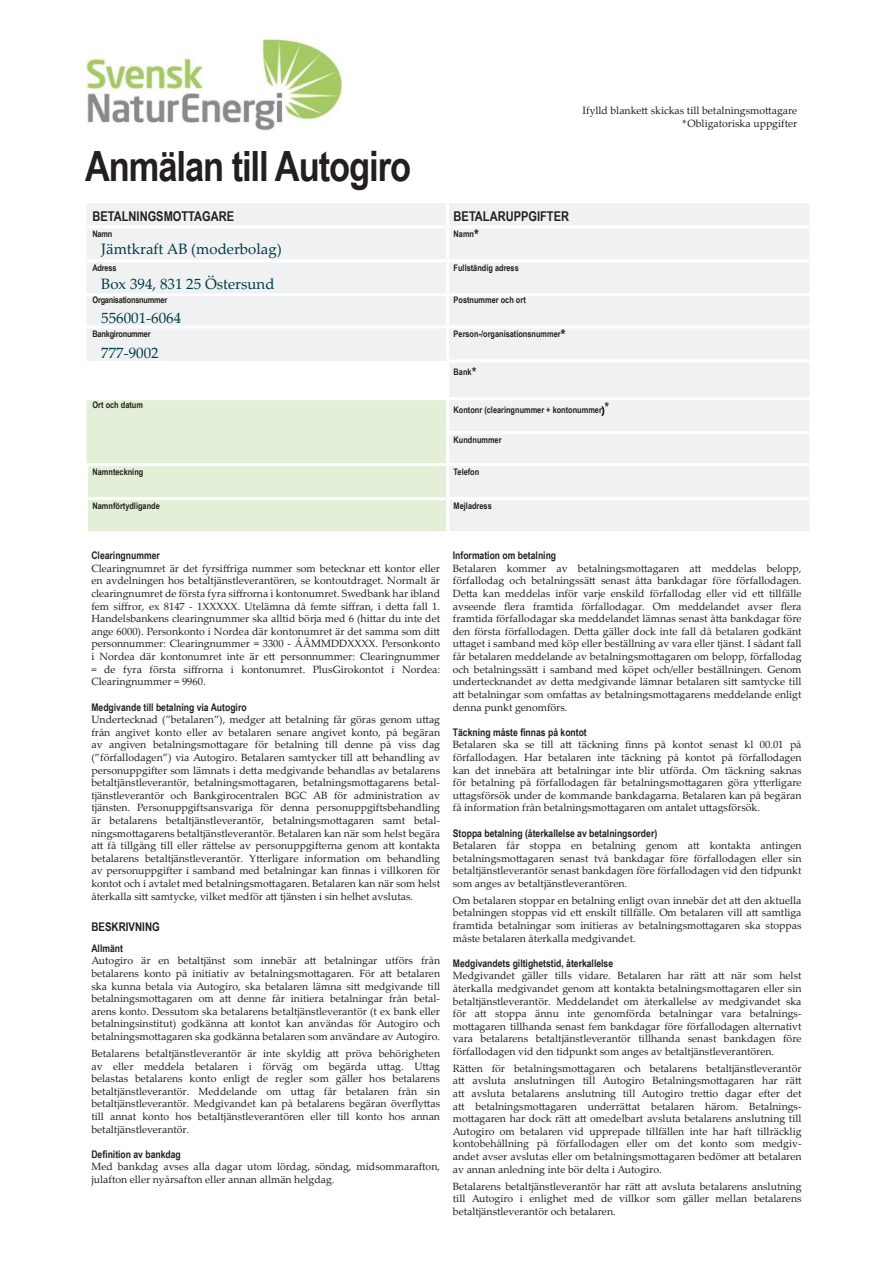
<style>
.page{position:relative;width:893px;height:1263px;background:#fff}
.page>*{position:absolute;margin:0;border:0;box-sizing:border-box;transform-origin:0 0}
.t1{font:700 42px "Arial Narrow";letter-spacing:-.025em;color:#231f20}
.t2{font:15px "Palatino Linotype";color:#003a47}
.t3{font:700 13.5px "Arial Narrow";color:#231f20}
.t4{font:700 12px "Arial Narrow";color:#231f20}
.t5{font:10.5px/12.6px "Palatino Linotype";color:#231f20;text-align:justify}
.t6{font:700 10.5px "Arial Narrow";color:#231f20}
.t7{font:700 9px "Arial Narrow";color:#231f20}
.t8{font:700 9px "Arial Narrow";letter-spacing:-.025em;color:#231f20}
.s1{font-size:15px}
.s2{font-weight:400;font-size:15px}
.s3{font-weight:400}
</style>
<div class="page">
<div style="left:87px;top:203px;width:722px;height:158px;background:#f0f1f2"></div>
<div style="left:449px;top:363px;width:360px;height:168px;background:#f0f1f2"></div>
<div style="left:87px;top:400px;width:359px;height:131px;background:#e3f0d7"></div>
<hr style="left:87px;top:225px;width:361px;height:3px;background:#fff">
<hr style="left:448px;top:225px;width:361px;height:3px;background:#fff">
<hr style="left:448px;top:259px;width:361px;height:3px;background:#fff">
<hr style="left:448px;top:293px;width:361px;height:3px;background:#fff">
<hr style="left:448px;top:325px;width:361px;height:3px;background:#fff">
<hr style="left:446px;top:359px;width:363px;height:3px;background:#fff">
<hr style="left:448px;top:397px;width:361px;height:3px;background:#fff">
<hr style="left:446px;top:431px;width:363px;height:3px;background:#fff">
<hr style="left:85px;top:463px;width:363px;height:3px;background:#fff">
<hr style="left:448px;top:463px;width:361px;height:3px;background:#fff">
<hr style="left:85px;top:497px;width:363px;height:3px;background:#fff">
<hr style="left:448px;top:497px;width:361px;height:3px;background:#fff">
<hr style="left:446px;top:203px;width:3px;height:22px;background:#fff">
<hr style="left:446px;top:228px;width:3px;height:31px;background:#fff">
<hr style="left:85px;top:466px;width:3px;height:31px;background:#fff">
<hr style="left:85px;top:500px;width:3px;height:31px;background:#fff">
<hr style="left:87px;top:259px;width:361px;height:3px;background:#fff">
<hr style="left:446px;top:262px;width:3px;height:31px;background:#fff">
<hr style="left:87px;top:293px;width:361px;height:3px;background:#fff">
<hr style="left:446px;top:296px;width:3px;height:29px;background:#fff">
<hr style="left:87px;top:325px;width:361px;height:3px;background:#fff">
<hr style="left:446px;top:328px;width:3px;height:31px;background:#fff">
<img style="left:86px;top:37px;width:257px;height:94px">
<p class="t1" style="left:85px;top:134px;width:328px">Anmälan till Autogiro</p>
<p class="t5" style="left:583px;top:104px;width:216px">Ifylld blankett skickas till betalningsmottagare</p>
<p class="t5" style="left:682px;top:117px;width:116px">*Obligatoriska uppgifter</p>
<p class="t3" style="left:93px;top:206px;width:143px">BETALNINGSMOTTAGARE</p>
<p class="t3" style="left:454px;top:206px;width:117px">BETALARUPPGIFTER</p>
<p class="t7" style="left:93px;top:227px;width:21px">Namn</p>
<p class="t7" style="left:454px;top:227px;width:27px">Namn<span class="s1">*</span></p>
<p class="t7" style="left:93px;top:261px;width:25px">Adress</p>
<p class="t7" style="left:454px;top:261px;width:67px">Fullständig adress</p>
<p class="t8" style="left:93px;top:293px;width:76px">Organisationsnummer</p>
<p class="t7" style="left:454px;top:293px;width:74px">Postnummer och ort</p>
<p class="t8" style="left:93px;top:327px;width:60px">Bankgironummer</p>
<p class="t7" style="left:454px;top:327px;width:113px">Person-/organisationsnummer<span class="s1">*</span></p>
<p class="t7" style="left:454px;top:365px;width:24px">Bank<span class="s2">*</span></p>
<p class="t7" style="left:93px;top:398px;width:52px">Ort och datum</p>
<p class="t7" style="left:454px;top:403px;width:157px">Kontonr (clearingnummer + kontonummer<span class="s3">)</span><span class="s2">*</span></p>
<p class="t7" style="left:454px;top:433px;width:49px">Kundnummer</p>
<p class="t7" style="left:93px;top:465px;width:52px">Namnteckning</p>
<p class="t7" style="left:454px;top:465px;width:27px">Telefon</p>
<p class="t7" style="left:93px;top:499px;width:69px">Namnförtydligande</p>
<p class="t7" style="left:454px;top:499px;width:40px">Mejladress</p>
<p class="t2" style="left:101px;top:238px;width:182px">Jämtkraft AB (moderbolag)</p>
<p class="t2" style="left:101px;top:273px;width:175px">Box 394, 831 25 Östersund</p>
<p class="t2" style="left:101px;top:307px;width:81px">556001-6064</p>
<p class="t2" style="left:101px;top:342px;width:59px">777-9002</p>
<p class="t6" style="left:91px;top:548px;width:70px">Clearingnummer</p>
<p class="t5" style="left:91px;top:562px;width:350px">Clearingnumret är det fyrsiffriga nummer som betecknar ett kontor eller en avdelningen hos betaltjänstleverantören, se kontoutdraget. Normalt är clearingnumret de första fyra siffrorna i kontonumret. Swedbank har ibland fem siffror, ex 8147 - 1XXXXX. Utelämna då femte siffran, i detta fall 1.<br>Handelsbankens clearingnummer ska alltid börja med 6 (hittar du inte det ange 6000). Personkonto i Nordea där kontonumret är det samma som ditt personnummer: Clearingnummer = 3300 - ÅÅMMDDXXXX. Personkonto i Nordea där kontonumret inte är ett personnummer: Clearingnummer = de fyra första siffrorna i kontonumret. PlusGirokontot i Nordea:<br>Clearingnummer = 9960.</p>
<p class="t6" style="left:91px;top:699px;width:157px">Medgivande till betalning via Autogiro</p>
<p class="t5" style="left:91px;top:713px;width:350px">Undertecknad (”betalaren”), medger att betalning får göras genom uttag från angivet konto eller av betalaren senare angivet konto, på begäran av angiven betalningsmottagare för betalning till denne på viss dag (”förfallodagen”) via Autogiro. Betalaren samtycker till att behandling av personuppgifter som lämnats i detta medgivande behandlas av betalarens betaltjänstleverantör, betalningsmottagaren, betalningsmottagarens betal&shy;tjänstleverantör och Bankgirocentralen BGC AB för administration av tjänsten. Personuppgiftsansvariga för denna personuppgiftsbehandling är betalarens betaltjänstleverantör, betalningsmottagaren samt betal&shy;ningsmottagarens betaltjänstleverantör. Betalaren kan när som helst begära att få tillgång till eller rättelse av personuppgifterna genom att kontakta betalarens betaltjänstleverantör. Ytterligare information om behandling av personuppgifter i samband med betalningar kan finnas i villkoren för kontot och i avtalet med betalningsmottagaren. Betalaren kan när som helst återkalla sitt samtycke, vilket medför att tjänsten i sin helhet avslutas.</p>
<p class="t4" style="left:91px;top:917px;width:70px">BESKRIVNING</p>
<p class="t6" style="left:91px;top:940px;width:33px">Allmänt</p>
<p class="t5" style="left:91px;top:954px;width:350px">Autogiro är en betaltjänst som innebär att betalningar utförs från betalarens konto på initiativ av betalningsmottagaren. För att betalaren ska kunna betala via Autogiro, ska betalaren lämna sitt medgivande till betalningsmottagaren om att denne får initiera betalningar från betal&shy;arens konto. Dessutom ska betalarens betaltjänstleverantör (t ex bank eller betalningsinstitut) godkänna att kontot kan användas för Autogiro och betalningsmottagaren ska godkänna betalaren som användare av Autogiro.</p>
<p class="t5" style="left:91px;top:1047px;width:350px">Betalarens betaltjänstleverantör är inte skyldig att pröva behörigheten av eller meddela betalaren i förväg om begärda uttag. Uttag belastas betalarens konto enligt de regler som gäller hos betalarens betaltjänstleverantör. Meddelande om uttag får betalaren från sin betaltjänstleverantör. Medgivandet kan på betalarens begäran överflyttas till annat konto hos betaltjänstleverantören eller till konto hos annan betaltjänstleverantör.</p>
<p class="t6" style="left:91px;top:1146px;width:91px">Definition av bankdag</p>
<p class="t5" style="left:91px;top:1160px;width:350px">Med bankdag avses alla dagar utom lördag, söndag, midsommarafton, julafton eller nyårsafton eller annan allmän helgdag.</p>
<p class="t6" style="left:453px;top:548px;width:105px">Information om betalning</p>
<p class="t5" style="left:453px;top:562px;width:350px">Betalaren kommer av betalningsmottagaren att meddelas belopp, förfallodag och betalningssätt senast åtta bankdagar före förfallodagen.<br>Detta kan meddelas inför varje enskild förfallodag eller vid ett tillfälle avseende flera framtida förfallodagar. Om meddelandet avser flera framtida förfallodagar ska meddelandet lämnas senast åtta bankdagar före den första förfallodagen. Detta gäller dock inte fall då betalaren godkänt uttaget i samband med köp eller beställning av vara eller tjänst. I sådant fall får betalaren meddelande av betalningsmottagaren om belopp, förfallodag och betalningssätt i samband med köpet och/eller beställningen. Genom undertecknandet av detta medgivande lämnar betalaren sitt samtycke till att betalningar som omfattas av betalningsmottagarens meddelande enligt denna punkt genomförs.</p>
<p class="t6" style="left:453px;top:724px;width:135px">Täckning måste finnas på kontot</p>
<p class="t5" style="left:453px;top:738px;width:350px">Betalaren ska se till att täckning finns på kontot senast kl 00.01 på förfallodagen. Har betalaren inte täckning på kontot på förfallodagen kan det innebära att betalningar inte blir utförda. Om täckning saknas för betalning på förfallodagen får betalningsmottagaren göra ytterligare uttagsförsök under de kommande bankdagarna. Betalaren kan på begäran få information från betalningsmottagaren om antalet uttagsförsök.</p>
<p class="t6" style="left:453px;top:825px;width:206px">Stoppa betalning (återkallelse av betalningsorder)</p>
<p class="t5" style="left:453px;top:839px;width:350px">Betalaren får stoppa en betalning genom att kontakta antingen betalningsmottagaren senast två bankdagar före förfallodagen eller sin betaltjänstleverantör senast bankdagen före förfallodagen vid den tidpunkt som anges av betaltjänstleverantören.</p>
<p class="t5" style="left:453px;top:893px;width:350px">Om betalaren stoppar en betalning enligt ovan innebär det att den aktuella betalningen stoppas vid ett enskilt tillfälle. Om betalaren vill att samtliga framtida betalningar som initieras av betalningsmottagaren ska stoppas måste betalaren återkalla medgivandet.</p>
<p class="t6" style="left:453px;top:955px;width:162px">Medgivandets giltighetstid, återkallelse</p>
<p class="t5" style="left:453px;top:969px;width:350px">Medgivandet gäller tills vidare. Betalaren har rätt att när som helst återkalla medgivandet genom att kontakta betalningsmottagaren eller sin betaltjänstleverantör. Meddelandet om återkallelse av medgivandet ska för att stoppa ännu inte genomförda betalningar vara betalnings&shy;mottagaren tillhanda senast fem bankdagar före förfallodagen alternativt vara betalarens betaltjänstleverantör tillhanda senast bankdagen före förfallodagen vid den tidpunkt som anges av betaltjänstleverantören.</p>
<p class="t5" style="left:453px;top:1061px;width:350px">Rätten för betalningsmottagaren och betalarens betaltjänstleverantör att avsluta anslutningen till Autogiro Betalningsmottagaren har rätt att avsluta betalarens anslutning till Autogiro trettio dagar efter det att betalningsmottagaren underrättat betalaren härom. Betalnings&shy;mottagaren har dock rätt att omedelbart avsluta betalarens anslutning till Autogiro om betalaren vid upprepade tillfällen inte har haft tillräcklig kontobehållning på förfallodagen eller om det konto som medgiv&shy;andet avser avslutas eller om betalningsmottagaren bedömer att betalaren av annan anledning inte bör delta i Autogiro.</p>
<p class="t5" style="left:453px;top:1179px;width:350px">Betalarens betaltjänstleverantör har rätt att avsluta betalarens anslutning till Autogiro i enlighet med de villkor som gäller mellan betalarens betaltjänstleverantör och betalaren.</p>
</div>
